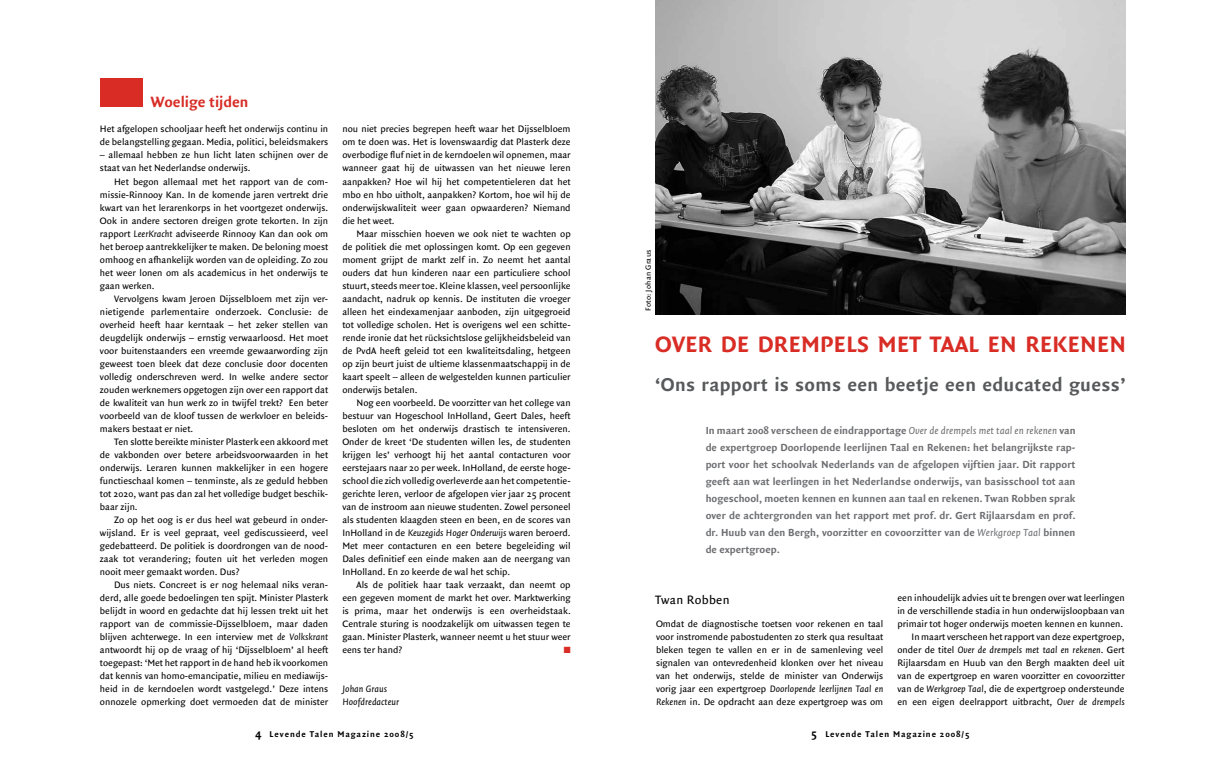
<style>
.page{position:relative;width:1225px;height:766px;background:#fff}
.page>*{position:absolute;margin:0;border:0;box-sizing:border-box;transform-origin:0 0}
.t1{font:700 24px "Quadraat Sans";letter-spacing:.015em;color:#d82c25}
.t2{font:700 20px "Quadraat Sans";letter-spacing:.015em;color:#58595b}
.t3{font:700 16px "Quadraat Sans";color:#d82c25}
.t4{font:13px "Quadraat Sans";letter-spacing:.025em;color:#000}
.t5{font:700 11px/17px "Quadraat Sans";color:#6d6e71;text-align:justify}
.t6{font:10px/13px "Quadraat Sans";color:#000;text-align:justify}
.t7{font:italic 10px/13px "Quadraat Sans";color:#000}
.t8{font:700 9px "Quadraat Sans";letter-spacing:.1em;color:#000}
.t9{font:9px "Zapf Dingbats ITC";color:#d82c25}
.t10{font:8px "Quadraat Sans";letter-spacing:.025em;color:#000}
.s1{font-style:italic}
.s2{font-weight:400;font-style:italic}
.s3{font-size:12px}
</style>
<div class="page">
<div style="left:100px;top:79px;width:42px;height:28px;background:#d82c25"></div>
<img style="left:655px;top:0;width:470px;height:314px">
<h3 class="t3" style="left:151px;top:93px;width:99px">Woelige tijden</h3>
<p class="t6" style="left:100px;top:123px;width:230px">Het afgelopen schooljaar heeft het onderwijs continu in de belangstelling gegaan. Media, politici, beleidsmakers</p>
<p class="t6" style="left:100px;top:149px;width:230px">– allemaal hebben ze hun licht laten schijnen over de staat van het Nederlandse onderwijs.</p>
<p class="t6" style="left:100px;top:175px;width:230px;text-indent:14px">Het begon allemaal met het rapport van de com&shy;missie-Rinnooy Kan. In de komende jaren vertrekt drie kwart van het lerarenkorps in het voortgezet onderwijs.<br>Ook in andere sectoren dreigen grote tekorten. In zijn rapport <span class="s1">LeerKracht</span> adviseerde Rinnooy Kan dan ook om het beroep aantrekkelijker te maken. De beloning moest omhoog en afhankelijk worden van de opleiding. Zo zou het weer lonen om als academicus in het onderwijs te gaan werken.</p>
<p class="t6" style="left:100px;top:292px;width:230px;text-indent:14px">Vervolgens kwam Jeroen Dijsselbloem met zijn ver&shy;nietigende parlementaire onderzoek. Conclusie: de overheid heeft haar kerntaak – het zeker stellen van deugdelijk onderwijs – ernstig verwaarloosd. Het moet voor buitenstaanders een vreemde gewaarwording zijn geweest toen bleek dat deze conclusie door docenten volledig onderschreven werd. In welke andere sector zouden werknemers opgetogen zijn over een rapport dat de kwaliteit van hun werk zo in twijfel trekt? Een beter voorbeeld van de kloof tussen de werkvloer en beleids&shy;makers bestaat er niet.</p>
<p class="t6" style="left:100px;top:435px;width:230px;text-indent:14px">Ten slotte bereikte minister Plasterk een akkoord met de vakbonden over betere arbeidsvoorwaarden in het onderwijs. Leraren kunnen makkelijker in een hogere functieschaal komen – tenminste, als ze geduld hebben tot 2020, want pas dan zal het volledige budget beschik&shy;baar zijn.</p>
<p class="t6" style="left:100px;top:513px;width:230px;text-indent:14px">Zo op het oog is er dus heel wat gebeurd in onder&shy;wijsland. Er is veel gepraat, veel gediscussieerd, veel gedebatteerd. De politiek is doordrongen van de nood&shy;zaak tot verandering; fouten uit het verleden mogen nooit meer gemaakt worden. Dus?</p>
<p class="t6" style="left:100px;top:578px;width:230px;text-indent:14px">Dus niets. Concreet is er nog helemaal niks veran&shy;derd, alle goede bedoelingen ten spijt. Minister Plasterk belijdt in woord en gedachte dat hij lessen trekt uit het rapport van de commissie-Dijsselbloem, maar daden blijven achterwege. In een interview met <span class="s1">de Volkskrant </span>antwoordt hij op de vraag of hij ‘Dijsselbloem’ al heeft toegepast: ‘Met het rapport in de hand heb ik voorkomen dat kennis van homo-emancipatie, milieu en mediawijs&shy;heid in de kerndoelen wordt vastgelegd.’ Deze intens onnozele opmerking doet vermoeden dat de minister</p>
<p class="t6" style="left:342px;top:123px;width:230px">nou niet precies begrepen heeft waar het Dijsselbloem om te doen was. Het is lovenswaardig dat Plasterk deze overbodige fluf niet in de kerndoelen wil opnemen, maar wanneer gaat hij de uitwassen van het nieuwe leren aanpakken? Hoe wil hij het competentieleren dat het mbo en hbo uitholt, aanpakken? Kortom, hoe wil hij de onderwijskwaliteit weer gaan opwaarderen? Niemand die het weet.</p>
<p class="t6" style="left:342px;top:227px;width:230px;text-indent:14px">Maar misschien hoeven we ook niet te wachten op de politiek die met oplossingen komt. Op een gegeven moment grijpt de markt zelf in. Zo neemt het aantal ouders dat hun kinderen naar een particuliere school stuurt, steeds meer toe. Kleine klassen, veel persoonlijke aandacht, nadruk op kennis. De instituten die vroeger alleen het eindexamenjaar aanboden, zijn uitgegroeid tot volledige scholen. Het is overigens wel een schitte&shy;rende ironie dat het rücksichtslose gelijkheidsbeleid van de PvdA heeft geleid tot een kwaliteitsdaling, hetgeen op zijn beurt juist de ultieme klassenmaatschappij in de kaart speelt – alleen de welgestelden kunnen particulier onderwijs betalen.</p>
<p class="t6" style="left:342px;top:396px;width:230px;text-indent:14px">Nog een voorbeeld. De voorzitter van het college van bestuur van Hogeschool InHolland, Geert Dales, heeft besloten om het onderwijs drastisch te intensiveren.<br>Onder de kreet ‘De studenten willen les, de studenten krijgen les’ verhoogt hij het aantal contacturen voor eerstejaars naar 20 per week. InHolland, de eerste hoge&shy;school die zich volledig overleverde aan het competentie&shy;gerichte leren, verloor de afgelopen vier jaar 25 procent van de instroom aan nieuwe studenten. Zowel personeel als studenten klaagden steen en been, en de scores van InHolland in de <span class="s1">Keuzegids Hoger Onderwijs</span> waren beroerd.<br>Met meer contacturen en een betere begeleiding wil Dales definitief een einde maken aan de neergang van InHolland. En zo keerde de wal het schip.</p>
<p class="t6" style="left:342px;top:578px;width:230px;text-indent:14px">Als de politiek haar taak verzaakt, dan neemt op een gegeven moment de markt het over. Marktwerking is prima, maar het onderwijs is een overheidstaak.<br>Centrale sturing is noodzakelijk om uitwassen tegen te gaan. Minister Plasterk, wanneer neemt u het stuur weer eens ter hand?</p>
<p class="t9" style="left:564px;top:645px;width:8px">■</p>
<p class="t7" style="left:342px;top:682px;width:58px">Johan Graus<br>Hoofdredacteur</p>
<p class="t10" style="left:643px;top:311px;width:63px;rotate:-90deg">Foto: Johan Graus</p>
<h1 class="t1" style="left:655px;top:330px;width:472px">OVER DE DREMPELS MET TAAL EN REKENEN</h1>
<h2 class="t2" style="left:655px;top:373px;width:472px">‘Ons rapport is soms een beetje een educated guess’</h2>
<p class="t5" style="left:705px;top:422px;width:371px">In maart 2008 verscheen de eindrapportage <span class="s2">Over de drempels met taal en rekenen</span> van de expertgroep Doorlopende leerlijnen Taal en Rekenen: het belangrijkste rap&shy;port voor het schoolvak Nederlands van de afgelopen vijftien jaar. Dit rapport geeft aan wat leerlingen in het Nederlandse onderwijs, van basisschool tot aan hogeschool, moeten kennen en kunnen aan taal en rekenen. Twan Robben sprak over de achtergronden van het rapport met prof. dr. Gert Rijlaarsdam en prof. dr. Huub van den Bergh, voorzitter en covoorzitter van de <span class="s2">Werkgroep Taal</span> binnen de expertgroep.</p>
<h3 class="t4" style="left:655px;top:591px;width:76px">Twan Robben</h3>
<p class="t6" style="left:656px;top:617px;width:229px">Omdat de diagnostische toetsen voor rekenen en taal voor instromende pabostudenten zo sterk qua resultaat bleken tegen te vallen en er in de samenleving veel signalen van ontevredenheid klonken over het niveau van het onderwijs, stelde de minister van Onderwijs vorig jaar een expertgroep <span class="s1">Doorlopende leerlijnen Taal en Rekenen</span> in. De opdracht aan deze expertgroep was om</p>
<p class="t6" style="left:897px;top:591px;width:229px;text-align:right">een inhoudelijk advies uit te brengen over wat leerlingen in de verschillende stadia in hun onderwijsloopbaan van primair tot hoger onderwijs moeten kennen en kunnen.<br>In maart verscheen het rapport van deze expertgroep, onder de titel <span class="s1">Over de drempels met taal en rekenen</span>. Gert Rijlaarsdam en Huub van den Bergh maakten deel uit van de expertgroep en waren voorzitter en covoorzitter van de <span class="s1">Werkgroep Taal</span>, die de expertgroep ondersteunde en een eigen deelrapport uitbracht, <span class="s1">Over de drempels</span></p>
<p class="t8" style="left:255px;top:729px;width:160px"><span class="s3">4</span> Levende Talen Magazine 2008/5</p>
<p class="t8" style="left:811px;top:729px;width:160px"><span class="s3">5</span> Levende Talen Magazine 2008/5</p>
</div>
